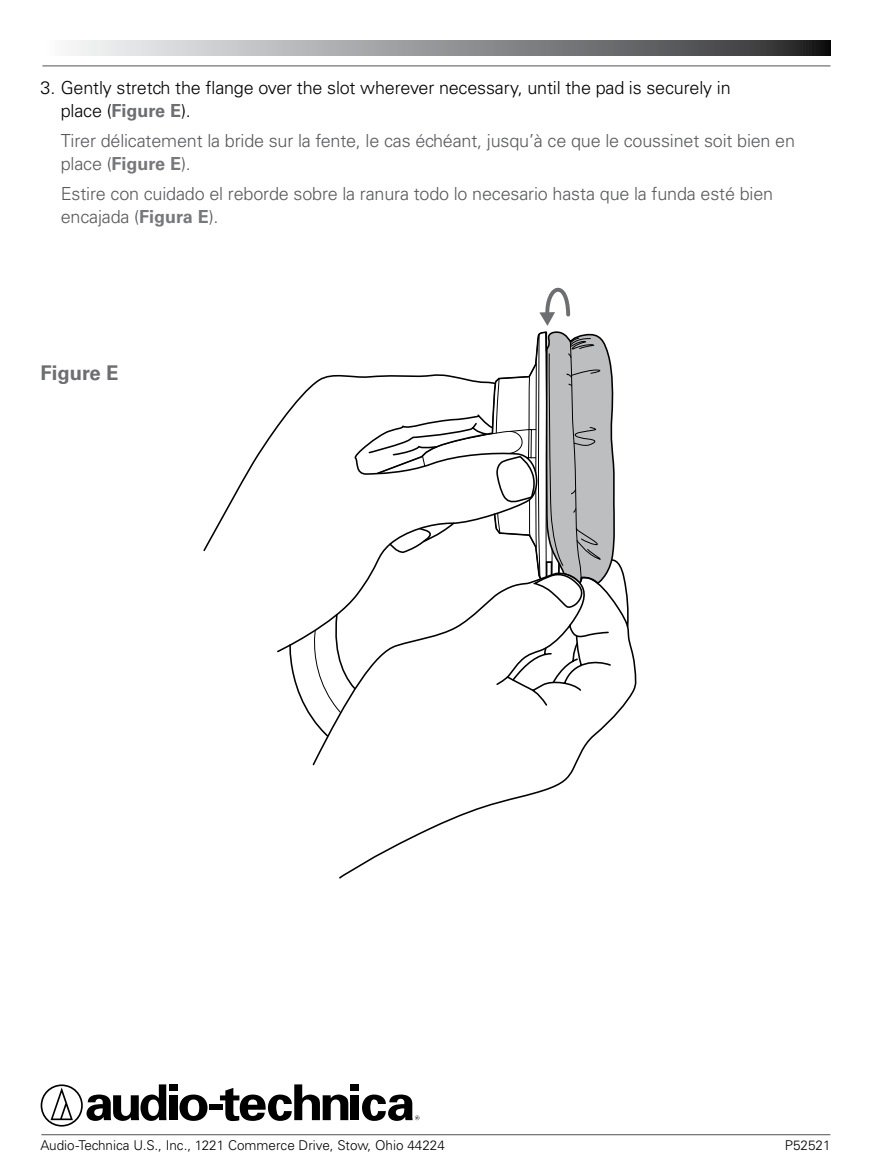
<style>
.page{position:relative;width:871px;height:1175px;background:#fff}
.page>*{position:absolute;margin:0;border:0;box-sizing:border-box;transform-origin:0 0}
.t1{font:700 20.25px "Univers LT Std";color:#6d6e71}
.t2{font:300 18px/22.5px "Univers LT Std";letter-spacing:-.01em;color:#58595b}
.t3{font:300 18px/22.5px "Univers LT Std";letter-spacing:-.01em;color:#000}
.t4{font:300 13.5px "Univers LT Std";color:#000}
.s1{font-weight:700;color:#6d6e71}
.s2{font-weight:700;color:#77787b}
</style>
<div class="page">
<hr style="left:41px;top:1134px;width:789px;height:1px;background:#636466">
<div style="left:170px;top:1095px;width:8px;height:25px;background:#000"></div>
<div style="left:170px;top:1084px;width:8px;height:6px;background:#000"></div>
<svg style="left:179px;top:1094px;width:28px;height:26px"></svg>
<div style="left:210px;top:1104px;width:13px;height:6px;background:#000"></div>
<svg style="left:220px;top:1084px;width:128px;height:37px"></svg>
<div style="left:351px;top:1095px;width:8px;height:25px;background:#000"></div>
<div style="left:351px;top:1084px;width:8px;height:6px;background:#000"></div>
<svg style="left:41px;top:1084px;width:125px;height:42px"></svg>
<svg style="left:362px;top:1094px;width:57px;height:26px"></svg>
<svg style="left:203px;top:415px;width:82px;height:238px"></svg>
<svg style="left:339px;top:632px;width:297px;height:246px"></svg>
<div style="left:340px;top:722px;width:130px;height:93px;background:#fff;border-radius:50%"></div>
<svg style="left:285px;top:288px;width:344px;height:481px"></svg>
<hr style="left:42px;top:65px;width:788px;height:1px;background:#636466">
<svg style="left:71px;top:40px;width:759px;height:16px;background:#909193"></svg>
<p class="t3" style="left:61px;top:76px;width:671px;text-indent:-20px">3. Gently stretch the flange over the slot wherever necessary, until the pad is securely in place (<span class="s1">Figure E</span>).</p>
<p class="t2" style="left:61px;top:130px;width:736px">Tirer délicatement la bride sur la fente, le cas échéant, jusqu’à ce que le coussinet soit bien en place (<span class="s2">Figure E</span>).</p>
<p class="t2" style="left:61px;top:183px;width:714px">Estire con cuidado el reborde sobre la ranura todo lo necesario hasta que la funda esté bien encajada (<span class="s2">Figura E</span>).</p>
<p class="t1" style="left:40px;top:361px;width:80px">Figure E</p>
<p class="t4" style="left:41px;top:1136px;width:406px">Audio-Technica U.S., Inc., 1221 Commerce Drive, Stow, Ohio 44224</p>
<p class="t4" style="left:785px;top:1136px;width:47px">P52521</p>
</div>
